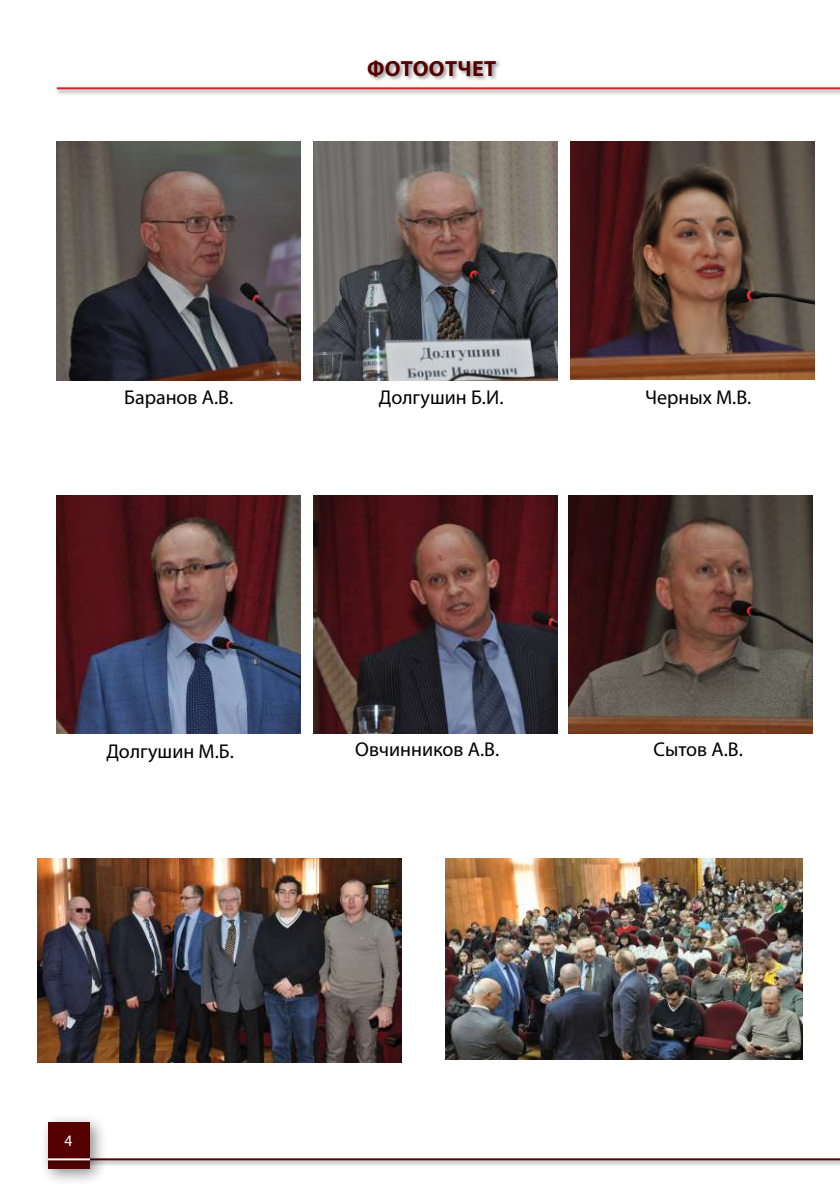
<style>
.page{position:relative;width:840px;height:1191px;background:#fff}
.page>*{position:absolute;margin:0;border:0;box-sizing:border-box;transform-origin:0 0}
.t1{font:700 22px "Myriad Pro";letter-spacing:.02em;color:#540000}
.t2{font:20px "Myriad Pro";color:#000}
.t3{font:16px "Myriad Pro";color:#fff}
</style>
<div class="page">
<div style="left:54px;top:85px;width:785px;height:10px;background:#000;opacity:.45"></div>
<hr style="left:57px;top:87px;width:782px;height:2px;background:#d2232a">
<div style="left:45px;top:1155px;width:794px;height:10px;background:#000;opacity:.45"></div>
<hr style="left:48px;top:1158px;width:791px;height:2px;background:#540000">
<div style="left:39px;top:1113px;width:68px;height:73px;background:#000;opacity:.45"></div>
<div style="left:48px;top:1123px;width:42px;height:46px;background:#540000"></div>
<div style="left:48px;top:1155px;width:42px;height:10px;background:#000;opacity:.45"></div>
<hr style="left:48px;top:1158px;width:42px;height:2px;background:#fff">
<div style="left:365px;top:58px;width:136px;height:24px;background:#000;opacity:.45"></div>
<img style="left:57px;top:142px;width:243px;height:238px">
<img style="left:57px;top:496px;width:243px;height:238px">
<img style="left:313px;top:142px;width:244px;height:238px">
<img style="left:568px;top:496px;width:243px;height:238px">
<img style="left:313px;top:496px;width:244px;height:238px">
<img style="left:38px;top:858px;width:363px;height:204px">
<img style="left:445px;top:858px;width:356px;height:201px">
<img style="left:570px;top:142px;width:244px;height:238px">
<p class="t2" style="left:124px;top:385px;width:111px">Баранов А.В.</p>
<p class="t1" style="left:367px;top:55px;width:131px">ФОТООТЧЕТ</p>
<p class="t2" style="left:378px;top:385px;width:126px">Долгушин Б.И.</p>
<p class="t2" style="left:644px;top:385px;width:108px">Черных М.В.</p>
<p class="t2" style="left:106px;top:739px;width:129px">Долгушин М.Б.</p>
<p class="t2" style="left:355px;top:737px;width:145px">Овчинников А.В.</p>
<p class="t2" style="left:653px;top:736px;width:91px">Сытов А.В.</p>
<p class="t3" style="left:64px;top:1131px;width:9px">4</p>
</div>
